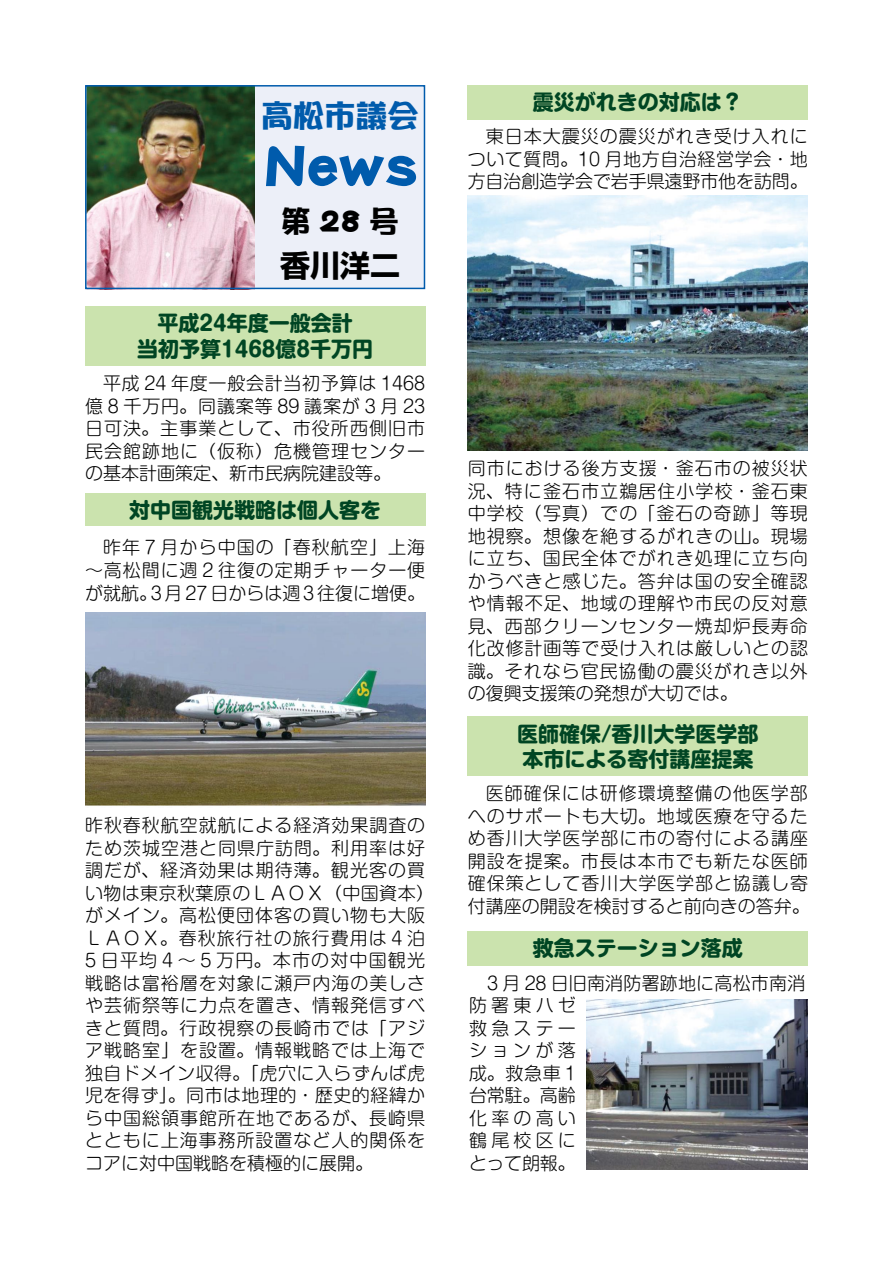
<style>
.page{position:relative;width:893px;height:1263px;background:#fff}
.page>*{position:absolute;margin:0;border:0;box-sizing:border-box;transform-origin:0 0}
.t1{font:55.5px "DFPOP1 Std W12";color:#005bac}
.t2{font:31.5px "DFPOP1 Std W12";color:#005bac}
.t3{font:30px "DFPOP1 Std W12";color:#000}
.t4{font:700 30px "Shin Go Pro";color:#000}
.t5{font:700 21px/25.5px "Shin M Go Pro";color:#004523;text-align:center}
.t6{font:300 18px/22.5px "Shin M Go Pro";letter-spacing:.055em;color:#000;text-align:justify}
.t7{font:300 18px/22.5px "Shin M Go Pro";letter-spacing:.035em;color:#000}
</style>
<div class="page">
<div style="left:86px;top:86px;width:338px;height:202px;background:#eceff8"></div>
<div style="left:85px;top:306px;width:340px;height:60px;background:#cbe3ae"></div>
<div style="left:468px;top:85px;width:340px;height:34px;background:#cbe3ae"></div>
<div style="left:468px;top:716px;width:340px;height:60px;background:#cbe3ae"></div>
<div style="left:468px;top:931px;width:340px;height:34px;background:#cbe3ae"></div>
<div style="left:85px;top:493px;width:340px;height:33px;background:#cbe3ae"></div>
<img style="left:88px;top:88px;width:166px;height:198px">
<img style="left:85px;top:612px;width:340px;height:194px">
<img style="left:468px;top:196px;width:340px;height:255px">
<img style="left:587px;top:999px;width:221px;height:170px">
<div style="left:85px;top:85px;width:340px;height:204px;border:2px solid #005bac"></div>
<h2 class="t2" style="left:261px;top:99px;width:159px">高松市議会</h2>
<h1 class="t1" style="left:263px;top:136px;width:156px">News</h1>
<h3 class="t3" style="left:281px;top:205px;width:120px">第28号</h3>
<h3 class="t4" style="left:280px;top:242px;width:121px">香川洋二</h3>
<p class="t5" style="left:137px;top:308px;width:238px">平成24年度一般会計<br>当初予算1468億8千万円</p>
<p class="t6" style="left:85px;top:370px;width:342px;text-indent:18px">平成 24 年度一般会計当初予算は 1468億 8 千万円。同議案等 89 議案が 3 月 23日可決。主事業として、市役所西側旧市民会館跡地に（仮称）危機管理センターの基本計画策定、新市民病院建設等。</p>
<p class="t5" style="left:129px;top:494px;width:254px">対中国観光戦略は個人客を</p>
<p class="t6" style="left:85px;top:534px;width:342px;text-indent:18px">昨年 7 月から中国の「春秋航空」上海～高松間に週 2 往復の定期チャーター便が就航。3 月 27 日からは週 3 往復に増便。</p>
<p class="t6" style="left:85px;top:812px;width:351px;text-align:left">昨秋春秋航空就航による経済効果調査のため茨城空港と同県庁訪問。利用率は好調だが、経済効果は期待薄。観光客の買い物は東京秋葉原のＬＡＯＸ（中国資本）がメイン。高松便団体客の買い物も大阪<br>ＬＡＯＸ。春秋旅行社の旅行費用は 4 泊<br>5 日平均 4 ～ 5 万円。本市の対中国観光戦略は富裕層を対象に瀬戸内海の美しさや芸術祭等に力点を置き、情報発信すべきと質問。行政視察の長崎市では「アジア戦略室」を設置。情報戦略では上海で独自ドメイン収得。「虎穴に入らずんば虎児を得ず」。同市は地理的・歴史的経緯から中国総領事館所在地であるが、長崎県とともに上海事務所設置など人的関係をコアに対中国戦略を積極的に展開。</p>
<p class="t5" style="left:533px;top:87px;width:211px">震災がれきの対応は？</p>
<p class="t6" style="left:468px;top:123px;width:342px;text-indent:18px">東日本大震災の震災がれき受け入れについて質問。10 月地方自治経営学会・地方自治創造学会で岩手県遠野市他を訪問。</p>
<p class="t6" style="left:468px;top:455px;width:342px">同市における後方支援・釜石市の被災状況、特に釜石市立鵜居住小学校・釜石東中学校（写真）での「釜石の奇跡」等現地視察。想像を絶するがれきの山。現場に立ち、国民全体でがれき処理に立ち向かうべきと感じた。答弁は国の安全確認や情報不足、地域の理解や市民の反対意見、西部クリーンセンター焼却炉長寿命化改修計画等で受け入れは厳しいとの認識。それなら官民協働の震災がれき以外の復興支援策の発想が大切では。</p>
<p class="t5" style="left:517px;top:718px;width:243px;text-align:left">医師確保/香川大学医学部本市による寄付講座提案</p>
<p class="t6" style="left:468px;top:780px;width:344px;text-indent:18px">医師確保には研修環境整備の他医学部へのサポートも大切。地域医療を守るため香川大学医学部に市の寄付による講座開設を提案。市長は本市でも新たな医師確保策として香川大学医学部と協議し寄付講座の開設を検討すると前向きの答弁。</p>
<p class="t5" style="left:533px;top:933px;width:211px">救急ステーション落成</p>
<p class="t7" style="left:469px;top:969px;width:338px;text-indent:18px">3 月 28 日旧南消防署跡地に高松市南消防署東ハゼ<br>救急ステー<br>ションが落<br>成。救急車 1<br>台常駐。高齢<br>化率の高い<br>鶴尾校区に<br>とって朗報。</p>
</div>
